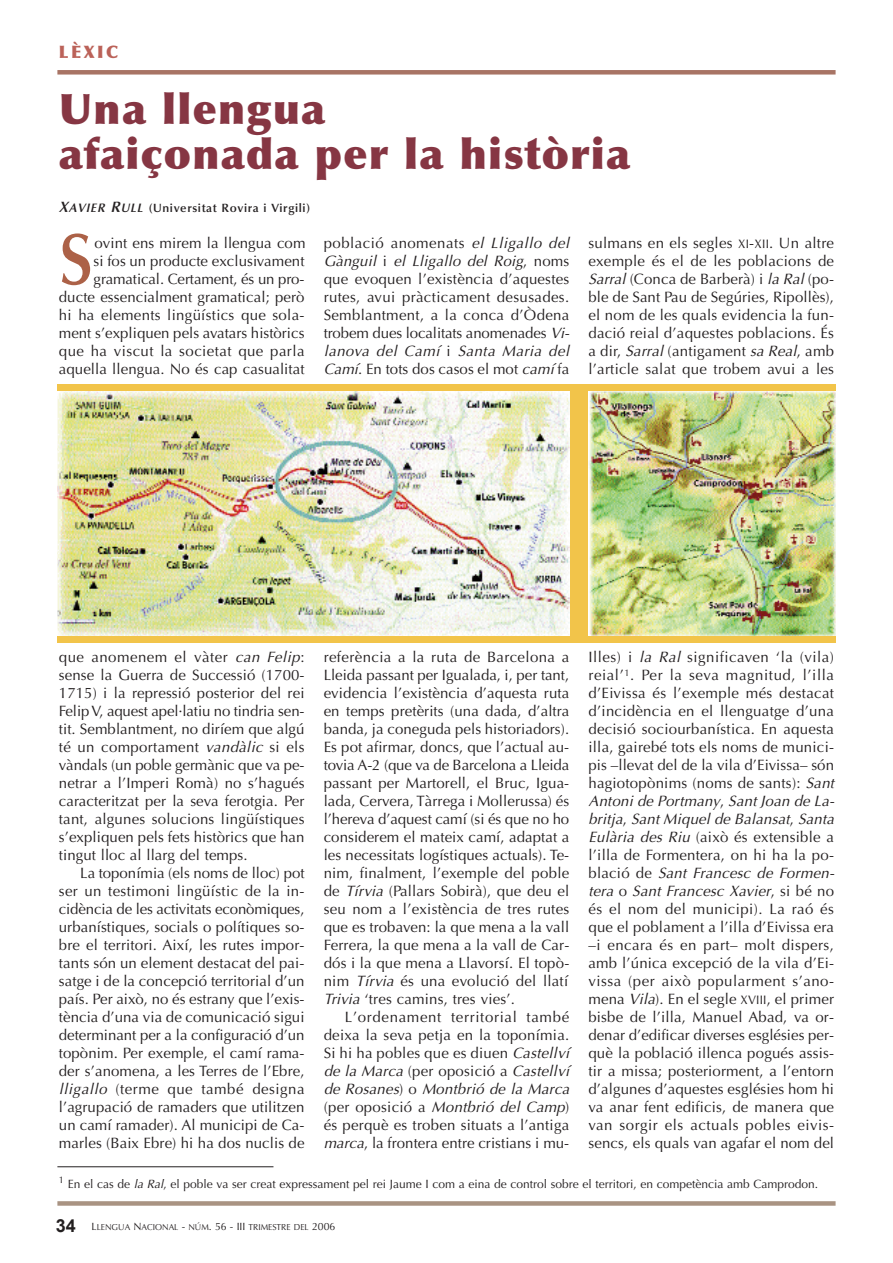
<style>
.page{position:relative;width:893px;height:1263px;background:#fff}
.page>*{position:absolute;margin:0;border:0;box-sizing:border-box;transform-origin:0 0}
.t1{font:600 73.05px "Optima LT Std";color:#ac6147;scale:.88 1}
.t2{font:900 42px/45px "Optima LT Std";letter-spacing:.03em;color:#863643}
.t3{font:900 17.25px "Optima LT Std";letter-spacing:.15em;color:#bb6259}
.t4{font:15px/18px "Optima LT Std";letter-spacing:.015em;color:#231f20;text-align:justify}
.t5{font:12px "Optima LT Std";color:#231f20}
.t6{font:600 12px "Optima LT Std";letter-spacing:.05em;color:#231f20}
.t7{font:8.55px "Optima LT Std";color:#231f20}
.s1{font-style:italic;font-size:15px}
.s2{font-style:italic;font-size:12.3px}
.s3{font-style:italic}
.s4{font-size:12.3px}
.s5{font-family:"Arial";font-weight:700;font-size:18px}
.s6{font-size:10.5px}
</style>
<div class="page">
<div style="left:57px;top:384px;width:779px;height:259px;background:#f2c44a"></div>
<div style="left:57px;top:1201px;width:779px;height:5px;background:#a99382"></div>
<div style="left:57px;top:70px;width:779px;height:5px;background:#a87465"></div>
<img style="left:589px;top:391px;width:247px;height:245px">
<hr style="left:57px;top:1166px;width:216px;height:1px;background:#231f20">
<img style="left:57px;top:391px;width:513px;height:245px">
<p class="t3" style="left:59px;top:41px;width:61px">LÈXIC</p>
<h2 class="t2" style="left:59px;top:87px;width:573px">Una llengua<br>afaiçonada per la història</h2>
<p class="t6" style="left:59px;top:201px;width:253px"><span class="s1">X</span><span class="s2">AVIER</span> <span class="s1">R</span><span class="s2">ULL</span> (Universitat Rovira i Virgili)</p>
<h1 class="t1" style="left:59px;top:217px;width:41px">S</h1>
<p class="t4" style="left:59px;top:234px;width:248px;text-align:right">ovint ens mirem la llengua com<br>si fos un producte exclusivament gramatical. Certament, és un pro&shy;ducte essencialment gramatical; però hi ha elements lingüístics que sola&shy;ment s’expliquen pels avatars històrics que ha viscut la societat que parla aquella llengua. No és cap casualitat</p>
<p class="t4" style="left:324px;top:234px;width:251px;text-align:left">població anomenats <span class="s3">el Lligallo del Gànguil</span> i <span class="s3">el Lligallo del Roig</span>, n o m s que evoquen l’existència d’aquestes rutes, avui pràcticament desusades.<br>Semblantment, a la conca d’Òdena trobem dues localitats anomenades <span class="s3">Vi&shy;lanova del Camí</span> i <span class="s3">Santa Maria del Camí</span>. En tots dos casos el mot <span class="s3">camí</span>fa</p>
<p class="t4" style="left:588px;top:234px;width:247px">sulmans en els segles <span class="s4">XI</span>-<span class="s4">XII</span>. Un altre exemple és el de les poblacions de <span class="s3">Sarral</span>(Conca de Barberà) i <span class="s3">laRal</span>(po&shy;ble de Sant Pau de Segúries, Ripollès), el nom de les quals evidencia la fun&shy;dació reial d’aquestes poblacions. És a dir, <span class="s3">Sarral</span>(antigament <span class="s3">saReal</span>, amb l’article salat que trobem avui a les</p>
<p class="t4" style="left:59px;top:648px;width:247px">que anomenem el vàter <span class="s3">can Felip</span>: sense la Guerra de Successió (1700- 1715) i la repressió posterior del rei FelipV, aquest apel·latiu no tindria sen&shy;tit. Semblantment, no diríem que algú té un comportament <span class="s3">vandàlic</span> si els vàndals (un poble germànic que va pe&shy;netrar a l’Imperi Romà) no s’hagués caracteritzat per la seva ferotgia. Per tant, algunes solucions lingüístiques s’expliquen pels fets històrics que han tingut lloc al llarg del temps.</p>
<p class="t4" style="left:59px;top:864px;width:247px;text-indent:21px">La toponímia (els noms de lloc) pot ser un testimoni lingüístic de la in&shy;cidència de les activitats econòmiques, urbanístiques, socials o polítiques so&shy;bre el territori. Així, les rutes impor&shy;tants són un element destacat del pai&shy;satge i de la concepció territorial d’un país. Per això, no és estrany que l’exis&shy;tència d’una via de comunicació sigui determinant per a la configuració d’un topònim. Per exemple, el camí rama&shy;der s’anomena, a les Terres de l’Ebre, <span class="s3">lligallo</span> (terme que també designa l’agrupació de ramaders que utilitzen un camí ramader). Al municipi de Ca&shy;marles (Baix Ebre) hi ha dos nuclis de</p>
<p class="t4" style="left:324px;top:648px;width:247px">referència a la ruta de Barcelona a Lleida passant per Igualada, i, per tant, evidencia l’existència d’aquesta ruta en temps pretèrits (una dada, d’altra banda, ja coneguda pels historiadors).<br>Es pot afirmar, doncs, que l’actual au&shy;tovia A-2 (que va de Barcelona a Lleida passant per Martorell, el Bruc, Igua&shy;lada, Cervera, Tàrrega i Mollerussa) és l’hereva d’aquest camí (si és que no ho considerem el mateix camí, adaptat a les necessitats logístiques actuals). Te&shy;nim, finalment, l’exemple del poble de <span class="s3">Tírvia</span> (Pallars Sobirà), que deu el seu nom a l’existència de tres rutes que es trobaven: la que mena a la vall Ferrera, la que mena a la vall de Car&shy;dós i la que mena a Llavorsí. El topò&shy;nim <span class="s3">Tírvia</span> és una evolució del llatí <span class="s3">Trivia</span>‘tres camins, tres vies’.</p>
<p class="t4" style="left:324px;top:1008px;width:251px;text-align:left;text-indent:21px">L’ordenament territorial també deixa la seva petja en la toponímia.<br>Si hi ha pobles que es diuen <span class="s3">Castellví delaMarca</span>(per oposició a <span class="s3">Castellví de Rosanes</span>) o <span class="s3">Montbrió de la Marca </span>(per oposició a <span class="s3">Montbrió del Camp</span>) és perquè es troben situats a l’antiga <span class="s3">marca</span>, la frontera entre cristians i mu-</p>
<p class="t4" style="left:588px;top:648px;width:251px;text-align:left">Illes) i <span class="s3">la Ral</span> significaven ‘la (vila) reial’<sup>1</sup>. Per la seva magnitud, l’illa d’Eivissa és l’exemple més destacat d’incidència en el llenguatge d’una decisió sociourbanística. En aquesta illa, gairebé tots els noms de munici&shy;pis –llevat del de la vila d’Eivissa– són hagiotopònims (noms de sants): <span class="s3">Sant Antoni de Portmany</span>, <span class="s3">Sant Joan de La&shy;britja</span>, <span class="s3">Sant Miquel de Balansat</span>, <span class="s3">Santa Eulària des Riu</span> (això és extensible a l’illa de Formentera, on hi ha la po&shy;b l a c i ó d e <span class="s3">Sant Francesc de Formen&shy;tera</span> o <span class="s3">Sant Francesc Xavier</span>, s i b é n o és el nom del municipi). La raó és que el poblament a l’illa d’Eivissa era –i encara és en part– molt dispers, amb l’única excepció de la vila d’Ei&shy;vissa (per això popularment s’ano&shy;mena <span class="s3">Vila</span>). En el segle <span class="s4">XVIII</span>, el primer bisbe de l’illa, Manuel Abad, va or&shy;denar d’edificar diverses esglésies per&shy;què la població illenca pogués assis&shy;tir a missa; posteriorment, a l’entorn d’algunes d’aquestes esglésies hom hi va anar fent edificis, de manera que van sorgir els actuals pobles eivis&shy;sencs, els quals van agafar el nom del</p>
<p class="t5" style="left:59px;top:1176px;width:761px"><sup>1</sup> En el cas de <span class="s3">laRal</span>, el poble va ser creat expressament pel rei Jaume I com a eina de control sobre el territori, en competència amb Camprodon.</p>
<p class="t7" style="left:56px;top:1222px;width:281px"><span class="s5">34</span> <span class="s6">L</span>LENGUA <span class="s6">N</span>ACIONAL <span class="s6">-</span> NÚM<span class="s6">. 56 - III</span> TRIMESTRE DEL <span class="s6">2006</span></p>
</div>
